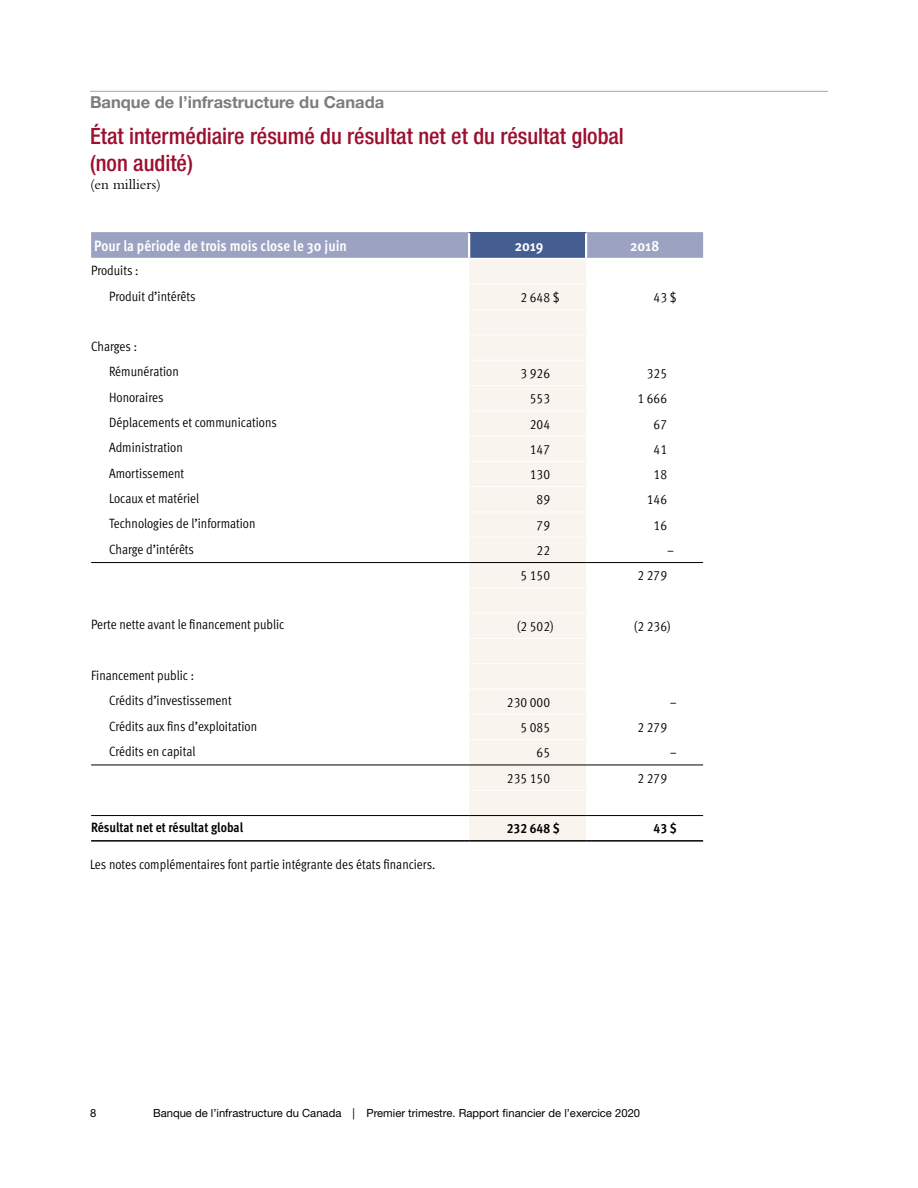
<style>
.page{position:relative;width:918px;height:1188px;background:#fff}
.page>*{position:absolute;margin:0;border:0;box-sizing:border-box;transform-origin:0 0}
.Head_B4_Table_TOC{font:500 condensed 22.5px/27px "Helvetica Neue LT Std";color:#9c0f2e}
.Head4{font:700 16.5px "Helvetica Neue LT Std";color:#7c7c7c}
.Table_heads{font:700 condensed 15px "Meta OT";color:#fff}
.Body{font:15px "Bembo Std";color:#000}
.Body_table{font:condensed 13.5px "Meta OT";color:#000}
.Body_num_table{font:condensed 13.5px "Meta OT";color:#000}
.Body_table-2{font:700 condensed 13.5px "Meta OT";color:#000}
.Body_num_table-2{font:700 condensed 13.5px "Meta OT";color:#000}
.t1{font:11.25px "Helvetica Neue LT Std";color:#000}
</style>
<div class="page">
<hr style="left:90px;top:91px;width:738px;height:1px;background:#9ca2c1">
<svg style="left:91px;top:232px;width:612px;height:26px;background:#9da3c1"></svg>
<div style="left:469px;top:232px;width:117px;height:27px;background:#445e91"></div>
<svg style="left:91px;top:563px;width:378px;height:254px"></svg>
<div style="left:469px;top:259px;width:117px;height:581px;background:#faf4ef"></div>
<hr style="left:469px;top:284px;width:117px;height:1px;background:#fff">
<hr style="left:469px;top:309px;width:117px;height:1px;background:#fff">
<hr style="left:469px;top:334px;width:117px;height:1px;background:#fff">
<hr style="left:469px;top:360px;width:117px;height:1px;background:#fff">
<hr style="left:469px;top:385px;width:117px;height:1px;background:#fff">
<hr style="left:469px;top:410px;width:117px;height:1px;background:#fff">
<hr style="left:469px;top:436px;width:117px;height:1px;background:#fff">
<hr style="left:469px;top:461px;width:117px;height:1px;background:#fff">
<hr style="left:469px;top:486px;width:117px;height:1px;background:#fff">
<hr style="left:469px;top:512px;width:117px;height:1px;background:#fff">
<hr style="left:469px;top:587px;width:117px;height:1px;background:#fff">
<hr style="left:469px;top:613px;width:117px;height:1px;background:#fff">
<hr style="left:469px;top:638px;width:117px;height:1px;background:#fff">
<hr style="left:469px;top:663px;width:117px;height:1px;background:#fff">
<hr style="left:469px;top:689px;width:117px;height:1px;background:#fff">
<hr style="left:469px;top:714px;width:117px;height:1px;background:#fff">
<hr style="left:468px;top:233px;width:2px;height:25px;background:#fff">
<hr style="left:585px;top:233px;width:2px;height:25px;background:#fff">
<hr style="left:469px;top:258px;width:117px;height:1px;background:#fff">
<hr style="left:91px;top:840px;width:378px;height:2px;background:#000">
<hr style="left:91px;top:815px;width:378px;height:1px;background:#000">
<hr style="left:469px;top:840px;width:117px;height:2px;background:#000">
<hr style="left:469px;top:790px;width:117px;height:1px;background:#fff">
<hr style="left:469px;top:815px;width:117px;height:1px;background:#000">
<hr style="left:586px;top:840px;width:117px;height:2px;background:#000">
<hr style="left:586px;top:815px;width:117px;height:1px;background:#000">
<hr style="left:469px;top:537px;width:117px;height:1px;background:#fff">
<hr style="left:469px;top:562px;width:117px;height:1px;background:#000">
<hr style="left:469px;top:739px;width:117px;height:1px;background:#fff">
<hr style="left:469px;top:765px;width:117px;height:1px;background:#000">
<hr style="left:586px;top:765px;width:117px;height:1px;background:#000">
<hr style="left:586px;top:562px;width:117px;height:1px;background:#000">
<hr style="left:91px;top:562px;width:378px;height:1px;background:#000">
<hr style="left:91px;top:765px;width:378px;height:1px;background:#000">
<p class="Head4" style="left:90px;top:92px;width:296px">Banque de l’infrastructure du Canada</p>
<p class="Head_B4_Table_TOC" style="left:90px;top:122px;width:535px">État intermédiaire résumé du résultat net et du résultat global (non audité)</p>
<p class="Body" style="left:90px;top:176px;width:72px">(en milliers)</p>
<p class="Table_heads" style="left:94px;top:236px;width:254px">Pour la période de trois mois close le 30 juin</p>
<p class="Table_heads" style="left:515px;top:236px;width:30px">2019</p>
<p class="Table_heads" style="left:630px;top:236px;width:30px">2018</p>
<p class="Body_table" style="left:91px;top:262px;width:49px">Produits :</p>
<p class="Body_table" style="left:109px;top:287px;width:88px">Produit d’intérêts</p>
<p class="Body_num_table" style="left:520px;top:289px;width:41px">2 648 $</p>
<p class="Body_num_table" style="left:654px;top:289px;width:24px">43 $</p>
<p class="Body_table" style="left:91px;top:338px;width:47px">Charges :</p>
<p class="Body_table" style="left:109px;top:363px;width:71px">Rémunération</p>
<p class="Body_num_table" style="left:520px;top:365px;width:31px">3 926</p>
<p class="Body_num_table" style="left:647px;top:365px;width:22px">325</p>
<p class="Body_table" style="left:109px;top:389px;width:56px">Honoraires</p>
<p class="Body_num_table" style="left:530px;top:390px;width:22px">553</p>
<p class="Body_num_table" style="left:637px;top:390px;width:31px">1 666</p>
<p class="Body_table" style="left:109px;top:414px;width:169px">Déplacements et communications</p>
<p class="Body_num_table" style="left:530px;top:415px;width:22px">204</p>
<p class="Body_num_table" style="left:654px;top:415px;width:15px">67</p>
<p class="Body_table" style="left:109px;top:439px;width:75px">Administration</p>
<p class="Body_num_table" style="left:530px;top:441px;width:22px">147</p>
<p class="Body_num_table" style="left:654px;top:441px;width:15px">41</p>
<p class="Body_table" style="left:109px;top:465px;width:77px">Amortissement</p>
<p class="Body_num_table" style="left:530px;top:466px;width:22px">130</p>
<p class="Body_num_table" style="left:654px;top:466px;width:15px">18</p>
<p class="Body_table" style="left:109px;top:490px;width:92px">Locaux et matériel</p>
<p class="Body_num_table" style="left:537px;top:491px;width:15px">89</p>
<p class="Body_num_table" style="left:647px;top:491px;width:22px">146</p>
<p class="Body_table" style="left:109px;top:515px;width:148px">Technologies de l’information</p>
<p class="Body_num_table" style="left:537px;top:517px;width:15px">79</p>
<p class="Body_num_table" style="left:654px;top:517px;width:15px">16</p>
<p class="Body_table" style="left:109px;top:540px;width:87px">Charge d’intérêts</p>
<p class="Body_num_table" style="left:537px;top:542px;width:15px">22</p>
<p class="Body_num_table" style="left:667px;top:542px;width:9px">–</p>
<p class="Body_num_table" style="left:520px;top:567px;width:31px">5 150</p>
<p class="Body_num_table" style="left:637px;top:567px;width:31px">2 279</p>
<p class="Body_table" style="left:91px;top:616px;width:195px">Perte nette avant le financement public</p>
<p class="Body_num_table" style="left:517px;top:618px;width:38px">(2 502)</p>
<p class="Body_num_table" style="left:634px;top:618px;width:38px">(2 236)</p>
<p class="Body_table" style="left:91px;top:667px;width:105px">Financement public :</p>
<p class="Body_table" style="left:109px;top:692px;width:124px">Crédits d’investissement</p>
<p class="Body_num_table" style="left:507px;top:694px;width:45px">230 000</p>
<p class="Body_num_table" style="left:670px;top:694px;width:9px">–</p>
<p class="Body_table" style="left:109px;top:718px;width:150px">Crédits aux fins d’exploitation</p>
<p class="Body_num_table" style="left:520px;top:719px;width:31px">5 085</p>
<p class="Body_num_table" style="left:637px;top:719px;width:31px">2 279</p>
<p class="Body_table" style="left:109px;top:743px;width:88px">Crédits en capital</p>
<p class="Body_num_table" style="left:537px;top:744px;width:15px">65</p>
<p class="Body_num_table" style="left:670px;top:744px;width:9px">–</p>
<p class="Body_num_table" style="left:507px;top:770px;width:45px">235 150</p>
<p class="Body_num_table" style="left:637px;top:770px;width:31px">2 279</p>
<p class="Body_table-2" style="left:91px;top:819px;width:154px">Résultat net et résultat global</p>
<p class="Body_num_table-2" style="left:507px;top:820px;width:54px">232 648 $</p>
<p class="Body_num_table-2" style="left:654px;top:820px;width:25px">43 $</p>
<p class="Body_table" style="left:90px;top:856px;width:347px">Les notes complémentaires font partie intégrante des états financiers.</p>
<p class="t1" style="left:90px;top:1106px;width:8px">8</p>
<p class="t1" style="left:153px;top:1106px;width:489px">Banque de l’infrastructure du Canada | Premier trimestre. Rapport financier de l’exercice 2020</p>
</div>
